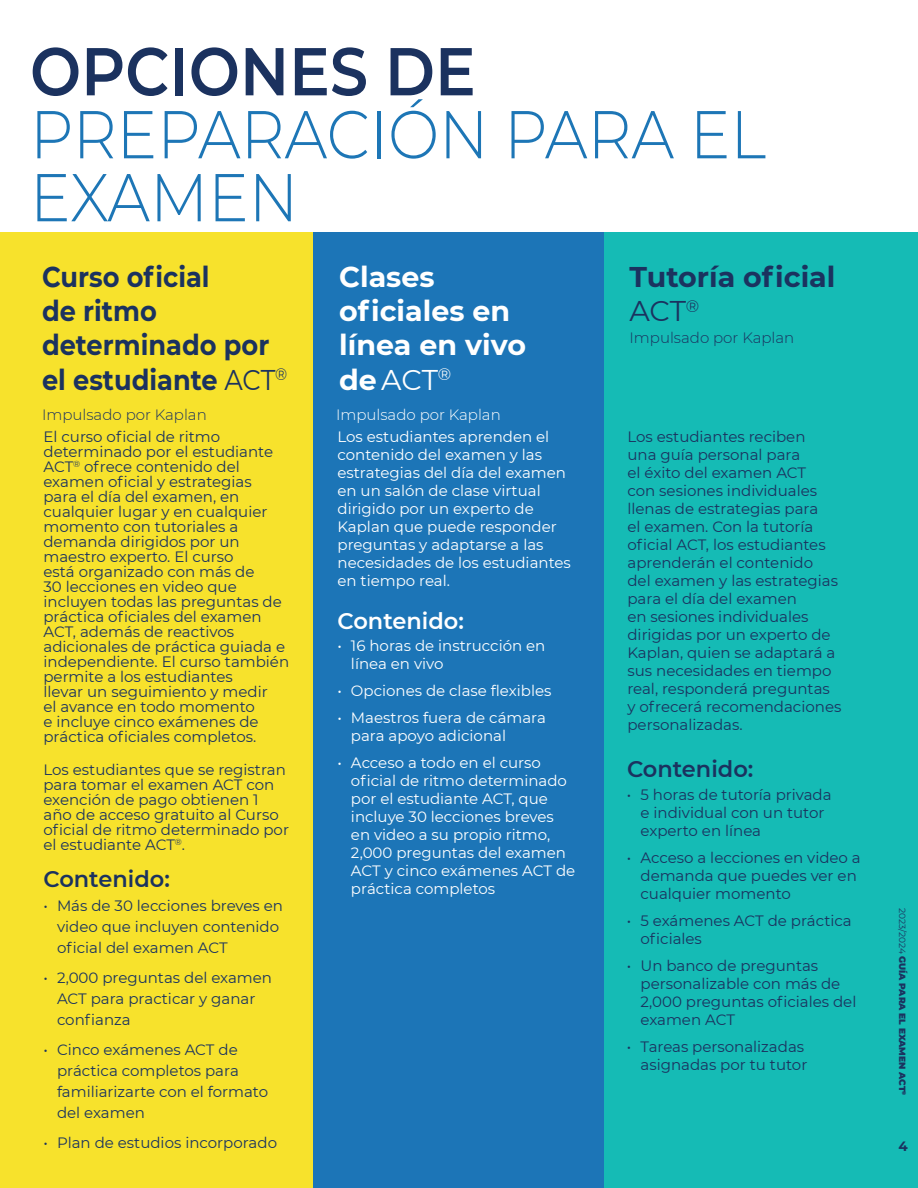
<style>
.page{position:relative;width:918px;height:1188px;background:#fff}
.page>*{position:absolute;margin:0;border:0;box-sizing:border-box;transform-origin:0 0}
.t1{font:300 67.5px/63px "Montserrat";color:#1d76b6;scale:.9 1}
.t2{font:700 28.5px/34.2px "Montserrat";color:#1b325f;scale:.9 1}
.t3{font:700 28.5px/34.2px "Montserrat";color:#fff}
.t4{font:700 28.5px/34.2px "Montserrat";color:#1b325f}
.t5{font:600 22.5px "Montserrat";color:#1b325f}
.t6{font:600 22.5px "Montserrat";color:#fff}
.t7{font:15px/15px "Montserrat";color:#1b325f}
.t8{font:15px/18px "Montserrat";color:#fff}
.t9{font:15px/21px "Montserrat";color:#1a335f}
.t10{font:300 15px "Montserrat";color:#1b325f}
.t11{font:700 13.5px "Montserrat";color:#1b325f}
.t12{font:900 9px "Montserrat";color:#1b325f}
.s1{font-weight:600;color:#1b325f}
.s2{font-weight:400}
.s3{font-weight:300}
.s4{color:#1a335f}
</style>
<div class="page">
<div style="left:0;top:233px;width:314px;height:955px;background:#f7e22c"></div>
<div style="left:314px;top:233px;width:290px;height:955px;background:#1c75b7"></div>
<div style="left:604px;top:233px;width:314px;height:955px;background:#15bbb5"></div>
<hr style="left:917px;top:233px;width:1px;height:143px;background:#f1fafc">
<h2 class="t1" style="left:30px;top:38px;width:819px"><span class="s1">OPCIONES DE<br></span>PREPARACIÓN PARA EL<br>EXAMEN</h2>
<h3 class="t2" style="left:42px;top:258px;width:274px">Curso oficial<br>de ritmo determinado por el estudiante <span class="s2">ACT</span><sup>®</sup></h3>
<p class="t10" style="left:42px;top:404px;width:166px">Impulsado por Kaplan</p>
<p class="t7" style="left:43px;top:429px;width:247px">El curso oficial de ritmo determinado por el estudiante<br>ACT<sup>®</sup> ofrece contenido del examen oficial y estrategias para el día del examen, en cualquier lugar y en cualquier momento con tutoriales a demanda dirigidos por un maestro experto. El curso<br>está organizado con más de<br>30 lecciones en video que incluyen todas las preguntas de práctica oficiales del examen<br>ACT, además de reactivos adicionales de práctica guiada e independiente. El curso también permite a los estudiantes<br>llevar un seguimiento y medir<br>el avance en todo momento<br>e incluye cinco exámenes de práctica oficiales completos.</p>
<p class="t7" style="left:43px;top:762px;width:247px">Los estudiantes que se registran para tomar el examen ACT con exención de pago obtienen 1 año de acceso gratuito al Curso oficial de ritmo determinado por el estudiante ACT<sup>®</sup>.</p>
<p class="t5" style="left:44px;top:863px;width:128px">Contenido:</p>
<p class="t9" style="left:57px;top:894px;width:228px;text-indent:-14px">• Más de 30 lecciones breves en video que incluyen contenido oficial del examen ACT</p>
<p class="t9" style="left:57px;top:966px;width:217px;text-indent:-14px">• 2,000 preguntas del examen<br>ACT para practicar y ganar confianza</p>
<p class="t9" style="left:57px;top:1038px;width:213px;text-indent:-14px">• Cinco exámenes ACT de práctica completos para familiarizarte con el formato del examen</p>
<p class="t9" style="left:44px;top:1131px;width:235px">• Plan de estudios incorporado</p>
<h3 class="t3" style="left:339px;top:258px;width:188px">Clases oficiales en línea en vivo de <span class="s2">ACT</span><sup>®</sup></h3>
<p class="t8" style="left:336px;top:402px;width:215px;line-height:22.5px"><span class="s3">Impulsado por Kaplan<br></span>Los estudiantes aprenden el</p>
<p class="t8" style="left:337px;top:445px;width:235px">contenido del examen y las estrategias del día del examen en un salón de clase virtual dirigido por un experto de<br>Kaplan que puede responder preguntas y adaptarse a las necesidades de los estudiantes en tiempo real.</p>
<p class="t6" style="left:338px;top:605px;width:128px">Contenido:</p>
<p class="t8" style="left:351px;top:636px;width:196px;text-indent:-14px">• 16 horas de instrucción en línea en vivo</p>
<p class="t8" style="left:337px;top:681px;width:215px">• Opciones de clase flexibles</p>
<p class="t8" style="left:351px;top:708px;width:197px;text-indent:-14px">• Maestros fuera de cámara para apoyo adicional</p>
<p class="t8" style="left:351px;top:753px;width:226px;text-indent:-14px">• Acceso a todo en el curso oficial de ritmo determinado por el estudiante ACT, que incluye 30 lecciones breves en video a su propio ritmo,<br>2,000 preguntas del examen<br>ACT y cinco exámenes ACT de práctica completos</p>
<h3 class="t4" style="left:630px;top:258px;width:207px">Tutoría oficial<br><span class="s2">ACT</span><sup>®</sup></h3>
<p class="t10" style="left:630px;top:327px;width:166px">Impulsado por Kaplan</p>
<p class="t7" style="left:627px;top:427px;width:215px;line-height:18px">Los estudiantes reciben<br>una guía personal para<br>el éxito del examen ACT<br>con sesiones individuales llenas de estrategias para<br>el examen. Con la tutoría oficial ACT, los estudiantes aprenderán el contenido<br>del examen y las estrategias para el día del examen<br>en sesiones individuales dirigidas por un experto de<br>Kaplan, quien se adaptará a sus necesidades en tiempo real, responderá preguntas y ofrecerá recomendaciones personalizadas.</p>
<p class="t5" style="left:627px;top:753px;width:128px">Contenido:</p>
<p class="t7" style="left:640px;top:785px;width:193px;line-height:18px;text-indent:-14px"><span class="s4">•</span> 5 horas de tutoría privada e individual con un tutor experto en línea</p>
<p class="t7" style="left:640px;top:848px;width:222px;line-height:18px;text-indent:-14px"><span class="s4">•</span> Acceso a lecciones en video a demanda que puedes ver en cualquier momento</p>
<p class="t7" style="left:640px;top:911px;width:213px;line-height:18px;text-indent:-14px"><span class="s4">•</span> 5 exámenes ACT de práctica oficiales</p>
<p class="t7" style="left:640px;top:956px;width:217px;line-height:18px;text-indent:-14px"><span class="s4">•</span> Un banco de preguntas personalizable con más de<br>2,000 preguntas oficiales del examen ACT</p>
<p class="t7" style="left:627px;top:1037px;width:182px;line-height:18px;text-align:right"><span class="s4">•</span> Tareas personalizadas asignadas por tu tutor</p>
<p class="t12" style="left:909px;top:908px;width:189px;rotate:90deg"><span class="s2">2023/2024</span> GUÍA PARA EL EXAMEN ACT<sup>®</sup></p>
<p class="t11" style="left:898px;top:1137px;width:11px">4</p>
</div>
